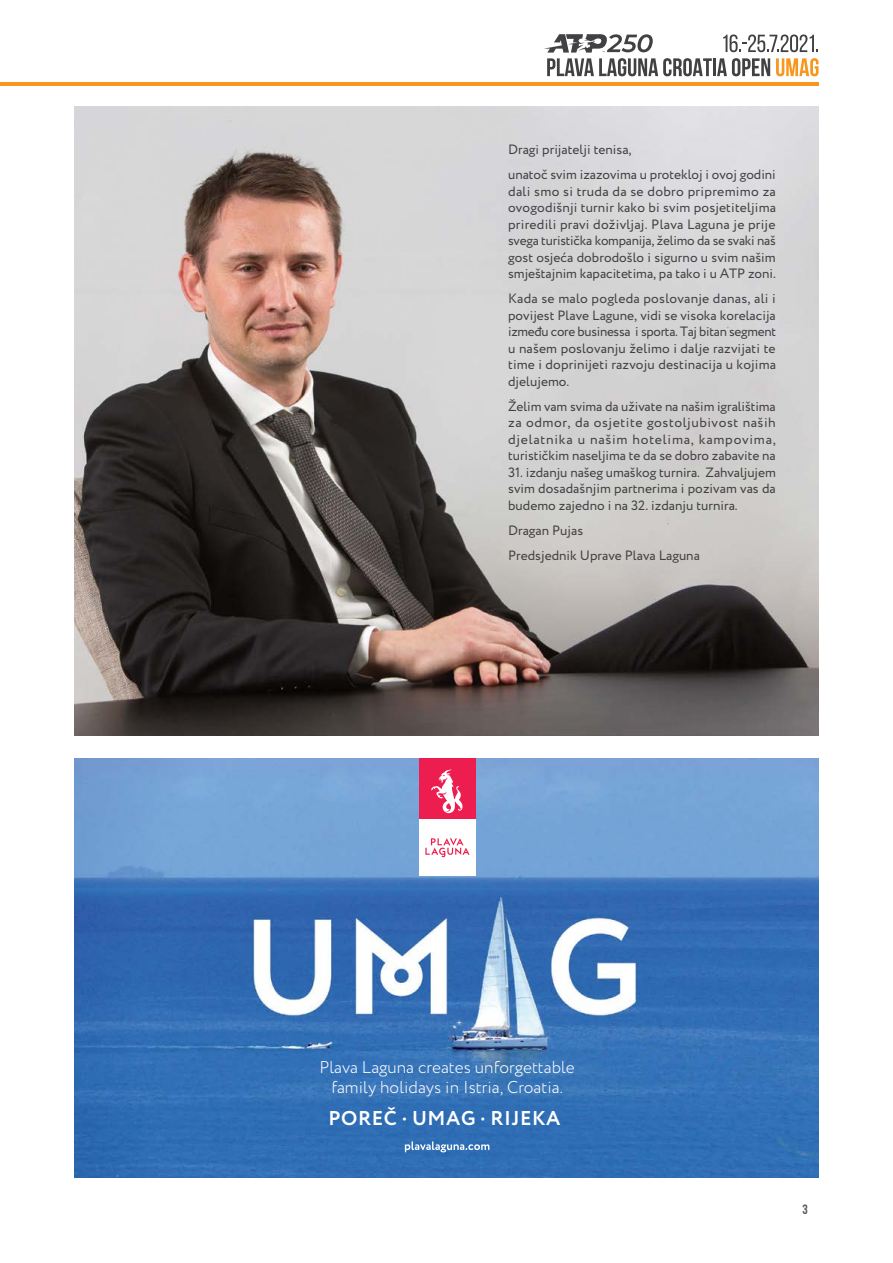
<style>
.page{position:relative;width:893px;height:1263px;background:#fff}
.page>*{position:absolute;margin:0;border:0;box-sizing:border-box;transform-origin:0 0}
.t1{font:700 19.95px "Circe";letter-spacing:.03em;color:#fff}
.t2{font:300 17.1px/20.5px "Circe";color:#fff;text-align:center}
.t3{font:13.5px/16.5px "Circe";color:#414042;text-align:justify}
.t4{font:700 13.5px "Bebas Neue";color:#58595b}
</style>
<div class="page">
<img style="left:74px;top:107px;width:745px;height:629px">
<hr style="left:0;top:82px;width:819px;height:3px;background:#f8971d">
<svg style="left:544px;top:34px;width:275px;height:42px"></svg>
<img style="left:74px;top:758px;width:745px;height:420px">
<svg style="left:405px;top:1141px;width:84px;height:11px"></svg>
<div style="left:419px;top:819px;width:56px;height:57px;background:#fff"></div>
<svg style="left:425px;top:838px;width:45px;height:19px"></svg>
<div style="left:419px;top:758px;width:56px;height:61px;background:#ed1d4f"></div>
<svg style="left:431px;top:769px;width:32px;height:44px"></svg>
<p class="t3" style="left:508px;top:137px;width:269px;line-height:25px">Dragi prijatelji tenisa,<br>unatoč svim izazovima u protekloj i ovoj godini</p>
<p class="t3" style="left:508px;top:183px;width:269px">dali smo si truda da se dobro pripremimo za ovogodišnji turnir kako bi svim posjetiteljima priredili pravi doživljaj. Plava Laguna je prije svega turistička kompanija, želimo da se svaki naš gost osjeća dobrodošlo i sigurno u svim našim smještajnim kapacitetima, pa tako i u ATP zoni.</p>
<p class="t3" style="left:508px;top:291px;width:269px">Kada se malo pogleda poslovanje danas, ali i povijest Plave Lagune, vidi se visoka korelacija između core businessa i sporta. Taj bitan segment u našem poslovanju želimo i dalje razvijati te time i doprinijeti razvoju destinacija u kojima djelujemo.</p>
<p class="t3" style="left:508px;top:398px;width:269px">Želim vam svima da uživate na našim igralištima za odmor, da osjetite gostoljubivost naših djelatnika u našim hotelima, kampovima, turističkim naseljima te da se dobro zabavite na</p>
<p class="t3" style="left:508px;top:464px;width:269px">31. izdanju našeg umaškog turnira. Zahvaljujem svim dosadašnjim partnerima i pozivam vas da budemo zajedno i na 32. izdanju turnira.</p>
<p class="t3" style="left:508px;top:518px;width:193px;line-height:25px">Dragan Pujas<br>Predsjednik Uprave Plava Laguna</p>
<p class="t2" style="left:319px;top:1057px;width:257px">Plava Laguna creates unforgettable family holidays in Istria, Croatia.</p>
<h1 class="t1" style="left:329px;top:1104px;width:233px">POREČ · UMAG · RIJEKA</h1>
<p class="t4" style="left:803px;top:1201px;width:7px">3</p>
</div>
